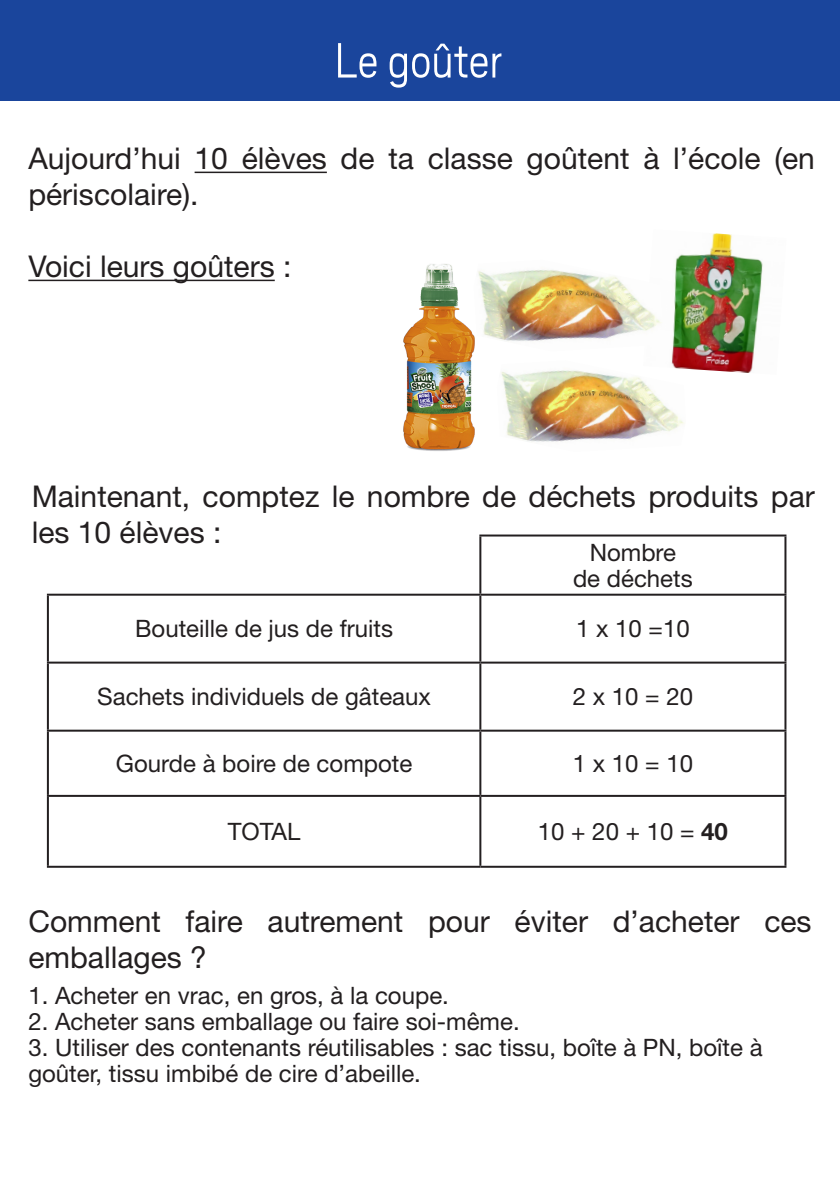
<style>
.page{position:relative;width:840px;height:1191px;background:#fff}
.page>*{position:absolute;margin:0;border:0;box-sizing:border-box;transform-origin:0 0}
.t1{font:300 55px "Scout";color:#fff;scale:.91 1}
.t2{font:30px/36px "Helvetica Neue LT Std";color:#231f20}
.t3{font:24px/26px "Helvetica Neue LT Std";color:#231f20}
.s1{font-weight:700}
</style>
<div class="page">
<div style="left:0;top:0;width:839px;height:100px;background:#1a459c"></div>
<hr style="left:479px;top:534px;width:307px;height:2px;background:#231f20">
<hr style="left:784px;top:536px;width:2px;height:57px;background:#231f20">
<hr style="left:47px;top:595px;width:2px;height:66px;background:#231f20">
<hr style="left:480px;top:593px;width:306px;height:2px;background:#231f20">
<hr style="left:479px;top:595px;width:2px;height:66px;background:#231f20">
<hr style="left:784px;top:595px;width:2px;height:66px;background:#231f20">
<hr style="left:47px;top:661px;width:433px;height:2px;background:#231f20">
<hr style="left:47px;top:663px;width:2px;height:66px;background:#231f20">
<hr style="left:480px;top:661px;width:306px;height:2px;background:#231f20">
<hr style="left:479px;top:663px;width:2px;height:66px;background:#231f20">
<hr style="left:784px;top:663px;width:2px;height:66px;background:#231f20">
<hr style="left:47px;top:729px;width:433px;height:2px;background:#231f20">
<hr style="left:47px;top:731px;width:2px;height:64px;background:#231f20">
<hr style="left:480px;top:729px;width:306px;height:2px;background:#231f20">
<hr style="left:479px;top:731px;width:2px;height:64px;background:#231f20">
<hr style="left:784px;top:731px;width:2px;height:64px;background:#231f20">
<hr style="left:47px;top:795px;width:433px;height:2px;background:#231f20">
<hr style="left:47px;top:797px;width:2px;height:68px;background:#231f20">
<hr style="left:480px;top:795px;width:306px;height:2px;background:#231f20">
<hr style="left:479px;top:797px;width:2px;height:68px;background:#231f20">
<hr style="left:784px;top:797px;width:2px;height:68px;background:#231f20">
<hr style="left:47px;top:865px;width:433px;height:2px;background:#231f20">
<hr style="left:480px;top:865px;width:306px;height:2px;background:#231f20">
<hr style="left:479px;top:536px;width:2px;height:57px;background:#231f20">
<hr style="left:47px;top:593px;width:433px;height:2px;background:#231f20">
<hr style="left:194px;top:172px;width:133px;height:1px;background:#231f20">
<hr style="left:28px;top:280px;width:246px;height:1px;background:#231f20">
<img style="left:671px;top:233px;width:92px;height:140px">
<img style="left:403px;top:264px;width:72px;height:187px">
<img style="left:501px;top:360px;width:184px;height:82px">
<img style="left:473px;top:264px;width:189px;height:87px">
<p class="t1" style="left:334px;top:25px;width:186px">Le goûter</p>
<p class="t2" style="left:28px;top:140px;width:787px">Aujourd’hui 10 élèves de ta classe goûtent à l’école (en périscolaire).</p>
<p class="t2" style="left:28px;top:248px;width:264px">Voici leurs goûters :</p>
<p class="t2" style="left:32px;top:478px;width:784px">Maintenant, comptez le nombre de déchets produits par les 10 élèves :</p>
<p class="t3" style="left:589px;top:539px;width:88px">Nombre</p>
<p class="t3" style="left:572px;top:565px;width:121px">de déchets</p>
<p class="t3" style="left:135px;top:615px;width:259px">Bouteille de jus de fruits</p>
<p class="t3" style="left:575px;top:615px;width:115px">1 x 10 =10</p>
<p class="t3" style="left:97px;top:683px;width:335px">Sachets individuels de gâteaux</p>
<p class="t3" style="left:572px;top:683px;width:122px">2 x 10 = 20</p>
<p class="t3" style="left:116px;top:750px;width:298px">Gourde à boire de compote</p>
<p class="t3" style="left:572px;top:750px;width:122px">1 x 10 = 10</p>
<p class="t3" style="left:228px;top:818px;width:74px">TOTAL</p>
<p class="t3" style="left:537px;top:818px;width:191px">10 + 20 + 10 = <span class="s1">40</span></p>
<p class="t2" style="left:28px;top:902px;width:784px">Comment faire autrement pour éviter d’acheter ces emballages ?</p>
<p class="t3" style="left:28px;top:981px;width:422px">1. Acheter en vrac, en gros, à la coupe.</p>
<p class="t3" style="left:28px;top:1007px;width:492px">2. Acheter sans emballage ou faire soi-même.</p>
<p class="t3" style="left:28px;top:1033px;width:735px">3. Utiliser des contenants réutilisables : sac tissu, boîte à PN, boîte à goûter, tissu imbibé de cire d’abeille.</p>
</div>
